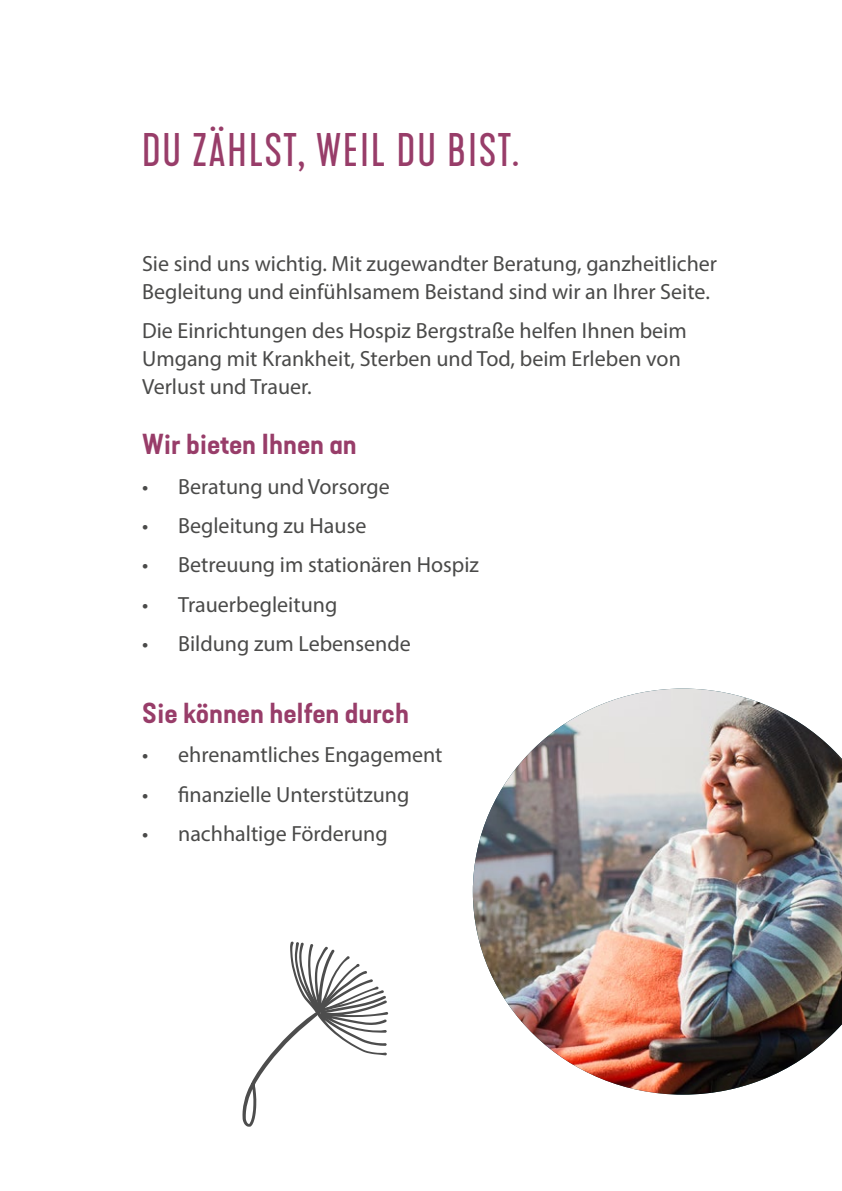
<style>
.page{position:relative;width:842px;height:1191px;background:#fff}
.page>*{position:absolute;margin:0;border:0;box-sizing:border-box;transform-origin:0 0}
.t1{font:44px "Kapra Neue Pro";letter-spacing:.04em;color:#983d69}
.t2{font:27px "Kapra Neue Pro Semi Bold Exp";letter-spacing:.02em;color:#983d69}
.t3{font:22px/28px "Myriad Pro";color:#4a4a49}
</style>
<div class="page">
<img style="left:473px;top:688px;width:369px;height:406px">
<svg style="left:242px;top:941px;width:146px;height:185px"></svg>
<h1 class="t1" style="left:142px;top:124px;width:379px">DU ZÄHLST, WEIL DU BIST.</h1>
<p class="t3" style="left:142px;top:249px;width:576px">Sie sind uns wichtig. Mit zugewandter Beratung, ganzheitlicher<br>Begleitung und einfühlsamem Beistand sind wir an Ihrer Seite.</p>
<p class="t3" style="left:142px;top:316px;width:546px">Die Einrichtungen des Hospiz Bergstraße helfen Ihnen beim<br>Umgang mit Krankheit, Sterben und Tod, beim Erleben von<br>Verlust und Trauer.</p>
<p class="t2" style="left:142px;top:427px;width:216px">Wir bieten Ihnen an</p>
<p class="t3" style="left:142px;top:472px;width:249px">• Beratung und Vorsorge</p>
<p class="t3" style="left:142px;top:511px;width:226px">• Begleitung zu Hause</p>
<p class="t3" style="left:142px;top:550px;width:338px">• Betreuung im stationären Hospiz</p>
<p class="t3" style="left:142px;top:590px;width:197px">• Trauerbegleitung</p>
<p class="t3" style="left:142px;top:629px;width:270px">• Bildung zum Lebensende</p>
<p class="t2" style="left:142px;top:696px;width:268px">Sie können helfen durch</p>
<p class="t3" style="left:142px;top:740px;width:302px">• ehrenamtliches Engagement</p>
<p class="t3" style="left:142px;top:780px;width:269px">• finanzielle Unterstützung</p>
<p class="t3" style="left:142px;top:819px;width:247px">• nachhaltige Förderung</p>
</div>
